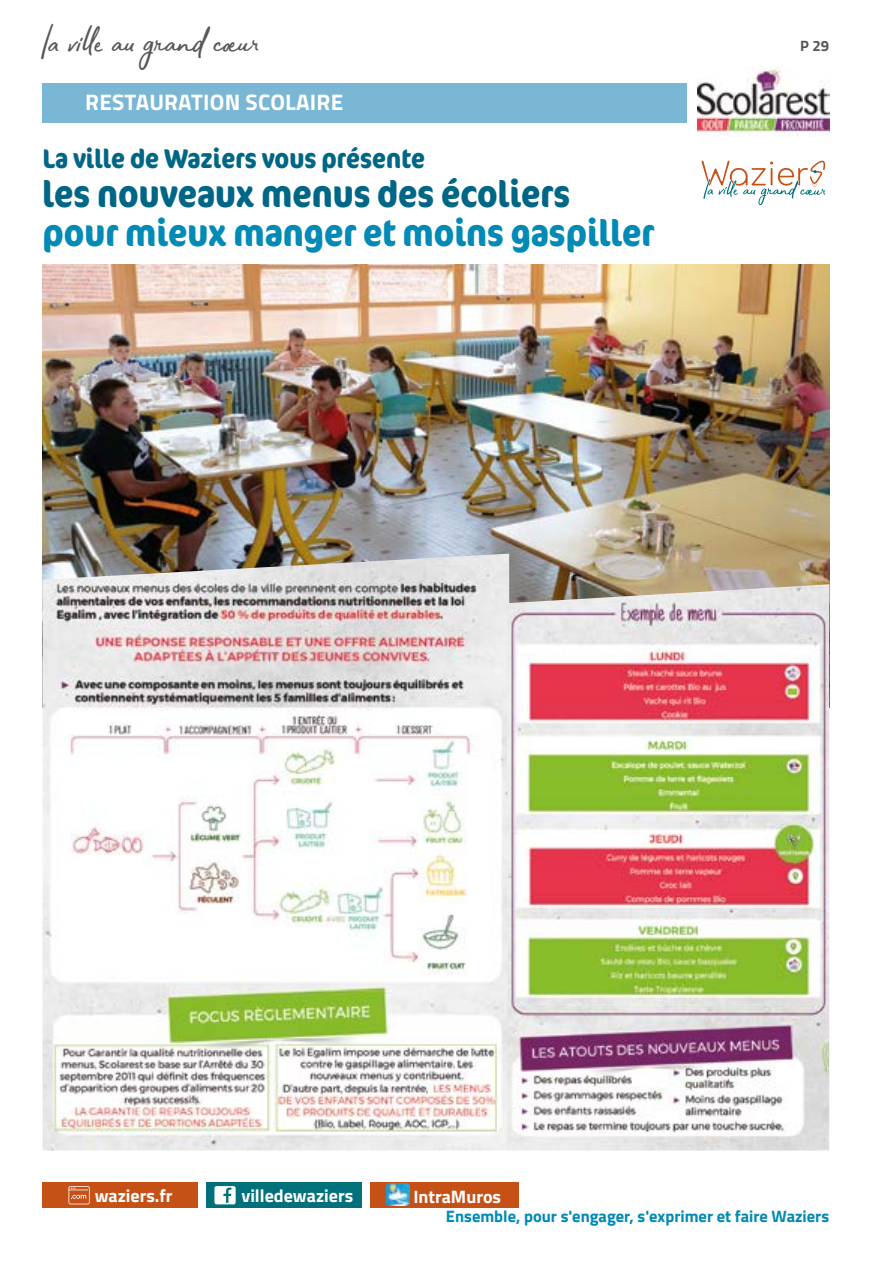
<style>
.page{position:relative;width:893px;height:1263px;background:#fff}
.page>*{position:absolute;margin:0;border:0;box-sizing:border-box;transform-origin:0 0}
.t1{font:40.5px "Bahagia";color:#575756}
.t2{font:700 condensed 37.5px "Cocon Pro";color:#008ab5}
.t3{font:700 condensed 37.5px "Cocon Pro";color:#006685}
.t4{font:700 condensed 27px "Cocon Pro";color:#006685}
.t5{font:700 22.5px "Titillium Web";letter-spacing:.01em;color:#fff}
.t6{font:700 18px "Titillium Web";color:#fff}
.t7{font:700 16.5px "Titillium Web";color:#008ab5}
.t8{font:700 15px "Titillium Web";color:#575756}
</style>
<div class="page">
<div style="left:43px;top:1182px;width:155px;height:26px;background:#c65117"></div>
<svg style="left:68px;top:1186px;width:22px;height:18px"></svg>
<div style="left:206px;top:1182px;width:155px;height:26px;background:#00717b"></div>
<svg style="left:214px;top:1186px;width:22px;height:18px"></svg>
<div style="left:370px;top:1182px;width:148px;height:25px;background:#c65117"></div>
<img style="left:387px;top:1183px;width:22px;height:22px">
<img style="left:43px;top:264px;width:786px;height:320px">
<div style="left:43px;top:83px;width:644px;height:39px;background:#79b7d5"></div>
<img style="left:43px;top:554px;width:467px;height:596px">
<svg style="left:702px;top:160px;width:124px;height:45px"></svg>
<img style="left:698px;top:68px;width:131px;height:68px">
<img style="left:507px;top:584px;width:322px;height:566px">
<h1 class="t1" style="left:43px;top:13px;width:218px">la ville au grand coeur</h1>
<h3 class="t5" style="left:85px;top:85px;width:260px">RESTAURATION SCOLAIRE</h3>
<h3 class="t4" style="left:43px;top:139px;width:384px">La ville de Waziers vous présente</h3>
<h2 class="t3" style="left:43px;top:167px;width:529px">les nouveaux menus des écoliers</h2>
<h2 class="t2" style="left:43px;top:206px;width:614px">pour mieux manger et moins gaspiller</h2>
<p class="t8" style="left:800px;top:34px;width:30px">P 29</p>
<p class="t6" style="left:95px;top:1181px;width:79px">waziers.fr</p>
<p class="t6" style="left:241px;top:1181px;width:113px">villedewaziers</p>
<p class="t6" style="left:413px;top:1182px;width:89px">IntraMuros</p>
<p class="t7" style="left:446px;top:1204px;width:385px">Ensemble, pour s'engager, s'exprimer et faire Waziers</p>
</div>
